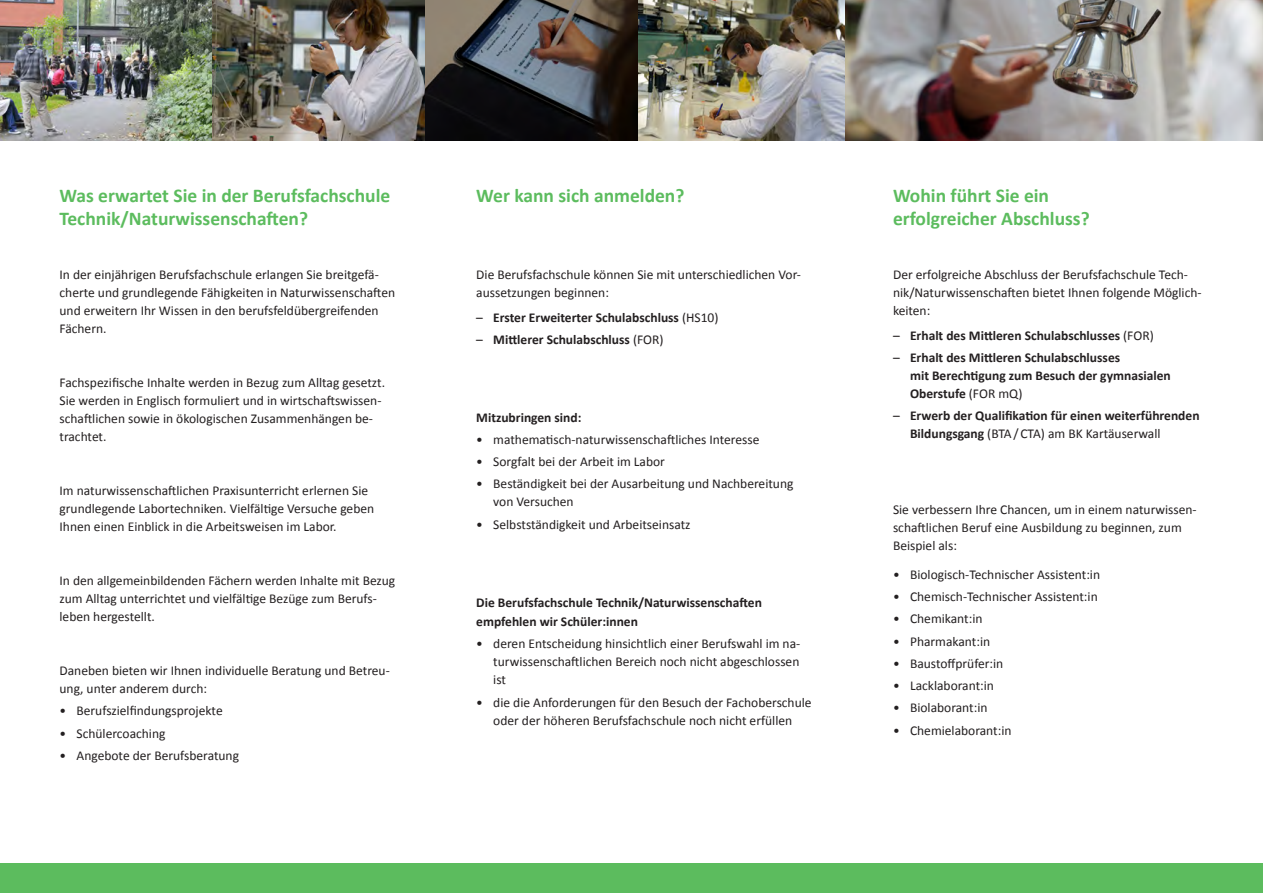
<style>
.page{position:relative;width:1263px;height:893px;background:#fff}
.page>*{position:absolute;margin:0;border:0;box-sizing:border-box;transform-origin:0 0}
.t1{font:700 19.5px/23.4px "Calibri";color:#5cbc5e}
.t2{font:13.5px/18px "Calibri";color:#231f20}
.t3{font:700 13.5px/18px "Calibri";color:#231f20}
.s1{font-weight:400}
</style>
<div class="page">
<img style="left:0;top:0;width:845px;height:140px">
<div style="left:0;top:863px;width:1263px;height:30px;background:#5cbc5e"></div>
<img style="left:845px;top:0;width:418px;height:140px">
<h1 class="t1" style="left:60px;top:185px;width:332px">Was erwartet Sie in der Berufsfachschule<br>Technik/Naturwissenschaften?</h1>
<p class="t2" style="left:60px;top:267px;width:337px">In der einjährigen Berufsfachschule erlangen Sie breitgefä&shy;cherte und grundlegende Fähigkeiten in Naturwissenschaften und erweitern Ihr Wissen in den berufsfeldübergreifenden Fächern.</p>
<p class="t2" style="left:60px;top:375px;width:327px">Fachspezifische Inhalte werden in Bezug zum Alltag gesetzt.<br>Sie werden in Englisch formuliert und in wirtschaftswissen&shy;schaftlichen sowie in ökologischen Zusammenhängen be&shy;trachtet.</p>
<p class="t2" style="left:60px;top:483px;width:316px">Im naturwissenschaftlichen Praxisunterricht erlernen Sie grundlegende Labortechniken. Vielfältige Versuche geben<br>Ihnen einen Einblick in die Arbeitsweisen im Labor.</p>
<p class="t2" style="left:60px;top:573px;width:337px">In den allgemeinbildenden Fächern werden Inhalte mit Bezug zum Alltag unterrichtet und vielfältige Bezüge zum Berufs&shy;leben hergestellt.</p>
<p class="t2" style="left:60px;top:663px;width:332px">Daneben bieten wir Ihnen individuelle Beratung und Betreu&shy;ung, unter anderem durch:</p>
<p class="t2" style="left:60px;top:703px;width:165px">• Berufszielfindungsprojekte</p>
<p class="t2" style="left:60px;top:725px;width:107px">• Schülercoaching</p>
<p class="t2" style="left:60px;top:747px;width:181px">• Angebote der Berufsberatung</p>
<h1 class="t1" style="left:476px;top:185px;width:210px">Wer kann sich anmelden?</h1>
<p class="t2" style="left:476px;top:267px;width:326px">Die Berufsfachschule können Sie mit unterschiedlichen Vor&shy;aussetzungen beginnen:</p>
<p class="t3" style="left:476px;top:309px;width:244px"><span class="s1">–</span> Erster Erweiterter Schulabschluss <span class="s1">(HS10)</span></p>
<p class="t3" style="left:476px;top:331px;width:189px"><span class="s1">–</span> Mittlerer Schulabschluss <span class="s1">(FOR)</span></p>
<p class="t3" style="left:476px;top:409px;width:107px">Mitzubringen sind:</p>
<p class="t2" style="left:476px;top:431px;width:285px">• mathematisch-naturwissenschaftliches Interesse</p>
<p class="t2" style="left:476px;top:454px;width:190px">• Sorgfalt bei der Arbeit im Labor</p>
<p class="t2" style="left:493px;top:476px;width:302px;text-indent:-17px">• Beständigkeit bei der Ausarbeitung und Nachbereitung von Versuchen</p>
<p class="t2" style="left:476px;top:516px;width:216px">• Selbstständigkeit und Arbeitseinsatz</p>
<p class="t3" style="left:476px;top:593px;width:287px;line-height:19.5px">Die Berufsfachschule Technik/Naturwissenschaften empfehlen wir Schüler:innen</p>
<p class="t2" style="left:493px;top:636px;width:309px;text-align:justify;text-indent:-17px">• deren Entscheidung hinsichtlich einer Berufswahl im na&shy;turwissenschaftlichen Bereich noch nicht abgeschlossen ist</p>
<p class="t2" style="left:476px;top:694px;width:337px;text-align:center">• die die Anforderungen für den Besuch der Fachoberschule oder der höheren Berufsfachschule noch nicht erfüllen</p>
<h1 class="t1" style="left:893px;top:185px;width:198px">Wohin führt Sie ein erfolgreicher Abschluss?</h1>
<p class="t2" style="left:893px;top:267px;width:310px">Der erfolgreiche Abschluss der Berufsfachschule Tech&shy;nik/Naturwissenschaften bietet Ihnen folgende Möglich&shy;keiten:</p>
<p class="t3" style="left:893px;top:327px;width:262px"><span class="s1">–</span> Erhalt des Mittleren Schulabschlusses <span class="s1">(FOR)</span></p>
<p class="t3" style="left:910px;top:349px;width:262px;text-indent:-17px"><span class="s1">–</span> Erhalt des Mittleren Schulabschlusses<br>mit Berechtigung zum Besuch der gymnasialen<br>Oberstufe <span class="s1">(FOR mQ)</span></p>
<p class="t3" style="left:910px;top:408px;width:291px;text-indent:-17px"><span class="s1">–</span> Erwerb der Qualifikation für einen weiterführenden<br>Bildungsgang <span class="s1">(BTA / CTA) am BK Kartäuserwall</span></p>
<p class="t2" style="left:893px;top:502px;width:305px">Sie verbessern Ihre Chancen, um in einem naturwissen&shy;schaftlichen Beruf eine Ausbildung zu beginnen, zum<br>Beispiel als:</p>
<p class="t2" style="left:893px;top:566px;width:209px">• Biologisch-Technischer Assistent:in</p>
<p class="t2" style="left:893px;top:589px;width:206px">• Chemisch-Technischer Assistent:in</p>
<p class="t2" style="left:893px;top:611px;width:91px">• Chemikant:in</p>
<p class="t2" style="left:893px;top:633px;width:99px">• Pharmakant:in</p>
<p class="t2" style="left:893px;top:655px;width:112px">• Baustoffprüfer:in</p>
<p class="t2" style="left:893px;top:678px;width:102px">• Lacklaborant:in</p>
<p class="t2" style="left:893px;top:700px;width:96px">• Biolaborant:in</p>
<p class="t2" style="left:893px;top:722px;width:120px">• Chemielaborant:in</p>
</div>
